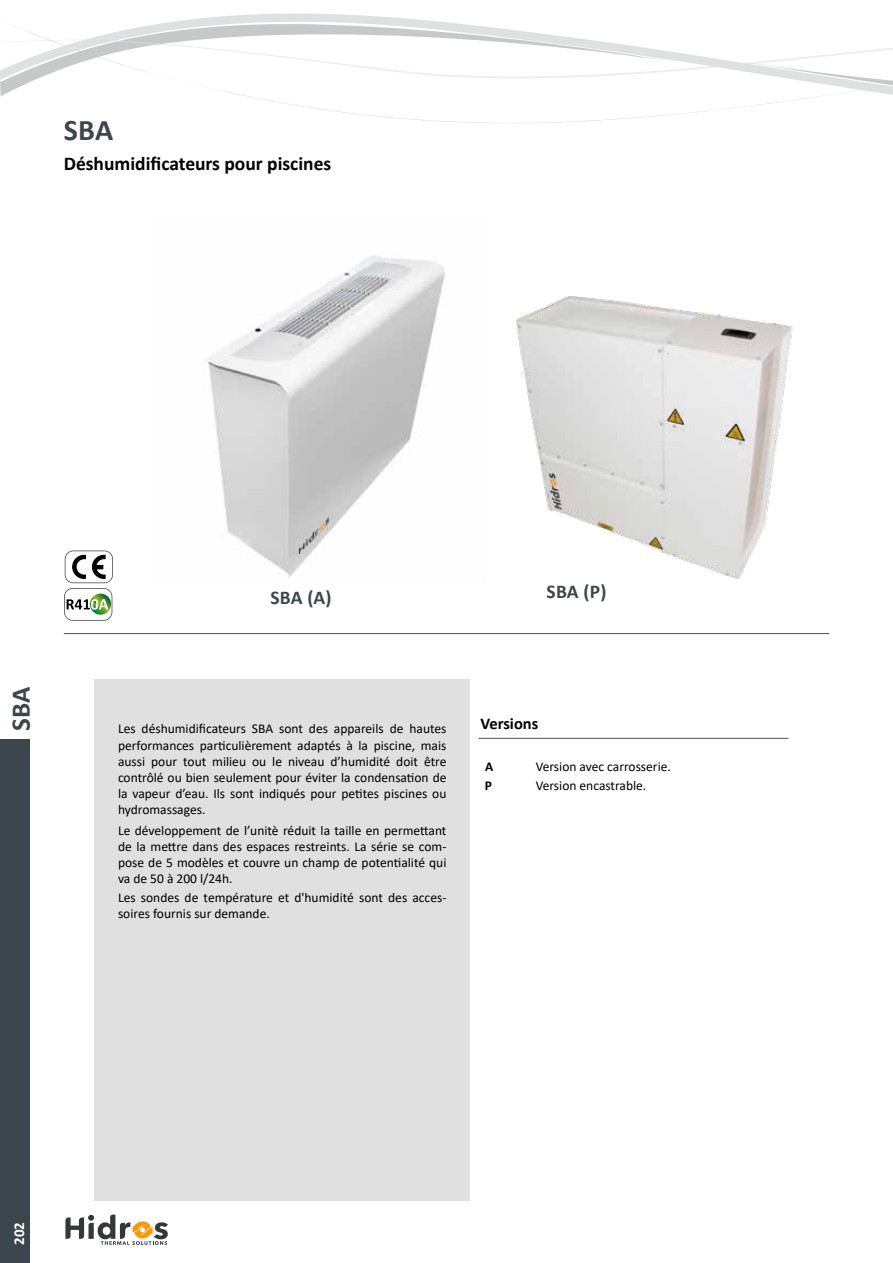
<style>
.page{position:relative;width:893px;height:1263px;background:#fff}
.page>*{position:absolute;margin:0;border:0;box-sizing:border-box;transform-origin:0 0}
.t1{font:700 30px "Calibri";color:#3c464d}
.t2{font:700 27px "Calibri";color:#3c464d}
.t3{font:700 19.5px "Calibri";color:#000}
.t4{font:700 19.5px "Calibri";letter-spacing:.005em;color:#3c464d}
.t5{font:700 16.5px "Calibri";color:#000}
.t6{font:700 15px "Calibri";color:#fff}
.t7{font:13.5px/16.2px "Calibri";color:#000;text-align:justify}
.t8{font:700 13.5px "Calibri";color:#000}
</style>
<div class="page">
<div style="left:0;top:739px;width:30px;height:524px;background:#3c464d"></div>
<hr style="left:478px;top:738px;width:310px;height:1px;background:#58585a">
<hr style="left:64px;top:633px;width:765px;height:1px;background:#58585a">
<svg style="left:0;top:13px;width:893px;height:111px"></svg>
<svg style="left:65px;top:1214px;width:103px;height:31px"></svg>
<img style="left:515px;top:296px;width:278px;height:283px">
<svg style="left:64px;top:550px;width:49px;height:71px"></svg>
<img style="left:204px;top:255px;width:241px;height:323px">
<div style="left:94px;top:679px;width:375px;height:521px;background:#e0e0e0"></div>
<h1 class="t1" style="left:64px;top:109px;width:51px">SBA</h1>
<h3 class="t3" style="left:64px;top:150px;width:269px">Déshumidificateurs pour piscines</h3>
<h2 class="t2" style="left:2px;top:731px;width:46px;rotate:-90deg">SBA</h2>
<h3 class="t4" style="left:270px;top:583px;width:63px">SBA (A)</h3>
<h3 class="t4" style="left:547px;top:578px;width:61px">SBA (P)</h3>
<p class="t7" style="left:118px;top:720px;width:330px">Les déshumidificateurs SBA sont des appareils de hautes performances particulièrement adaptés à la piscine, mais aussi pour tout milieu ou le niveau d’humidité doit être contrôlé ou bien seulement pour éviter la condensation de la vapeur d’eau. Ils sont indiqués pour petites piscines ou hydromassages.</p>
<p class="t7" style="left:118px;top:822px;width:330px">Le développement de l’unitè réduit la taille en permettant de la mettre dans des espaces restreints. La série se com&shy;pose de 5 modèles et couvre un champ de potentialité qui va de 50 à 200 l/24h.</p>
<p class="t7" style="left:118px;top:889px;width:330px">Les sondes de température et d'humidité sont des acces&shy;soires fournis sur demande.</p>
<p class="t5" style="left:480px;top:711px;width:59px">Versions</p>
<p class="t8" style="left:485px;top:757px;width:10px">A</p>
<p class="t7" style="left:536px;top:758px;width:137px">Version avec carrosserie.</p>
<p class="t8" style="left:485px;top:776px;width:9px">P</p>
<p class="t7" style="left:536px;top:777px;width:112px">Version encastrable.</p>
<p class="t6" style="left:8px;top:1245px;width:24px;rotate:-90deg">202</p>
</div>
